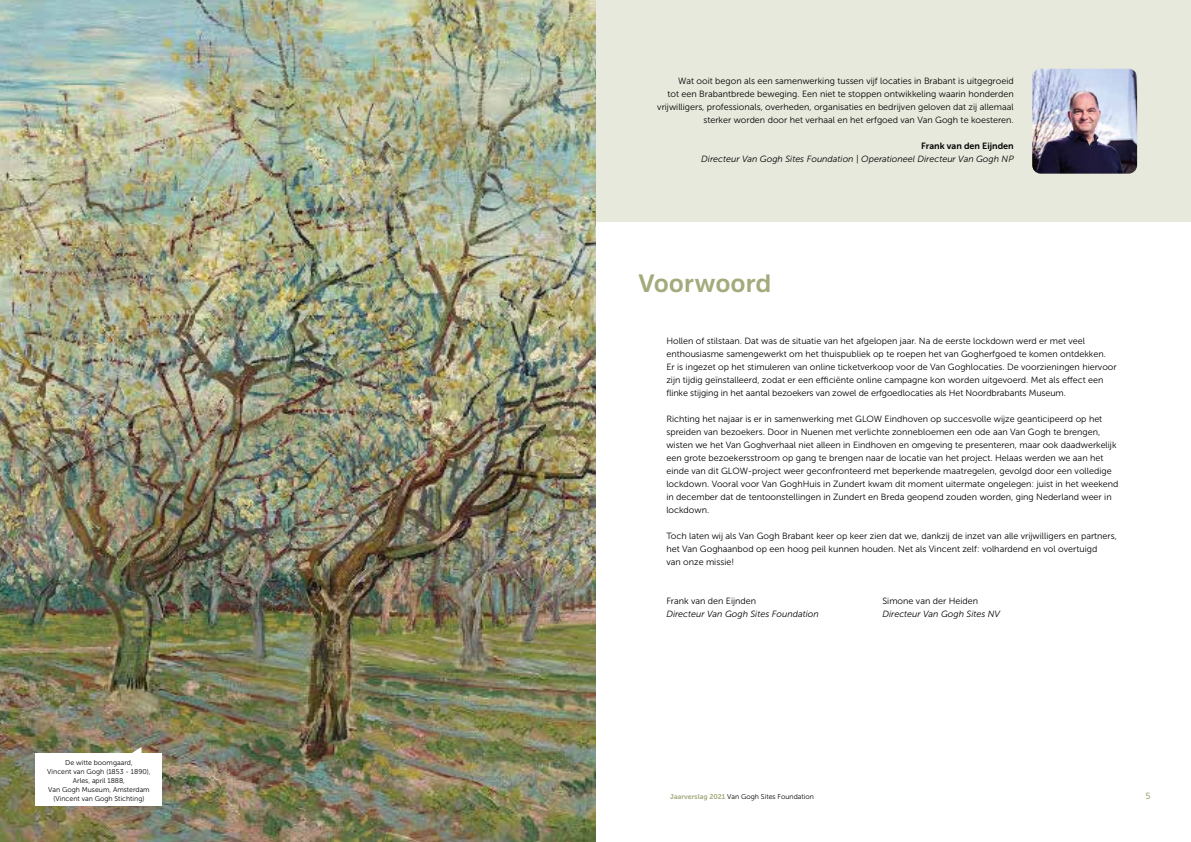
<style>
.page{position:relative;width:1191px;height:842px;background:#fff}
.page>*{position:absolute;margin:0;border:0;box-sizing:border-box;transform-origin:0 0}
.t1{font:700 25px "Amsi Pro";color:#a2ab7c}
.t2{font:9px/13px "Museo Sans 300";color:#000}
.t3{font:italic 9px "Museo Sans 300";color:#000}
.t4{font:9px "Museo Sans 700";color:#000}
.t5{font:9px "Museo Sans 500";color:#a2ab7c}
.t6{font:7px/9px "Museo Sans 300";color:#000;text-align:center}
.s1{font-family:"Museo Sans 700";color:#a2ab7c}
</style>
<div class="page">
<div style="left:595px;top:0;width:596px;height:221px;background:#e7e9dc"></div>
<img style="left:0;top:0;width:595px;height:842px">
<div style="left:36px;top:753px;width:126px;height:53px;background:#fff"></div>
<svg style="left:131px;top:747px;width:10px;height:6px"></svg>
<img style="left:1032px;top:69px;width:105px;height:105px">
<p class="t6" style="left:47px;top:758px;width:105px">De witte boomgaard,<br>Vincent van Gogh (1853 - 1890),<br>Arles, april 1888,<br>Van Gogh Museum, Amsterdam (Vincent van Gogh Stichting)</p>
<p class="t2" style="left:657px;top:74px;width:358px;text-align:right">Wat ooit begon als een samenwerking tussen vijf locaties in Brabant is uitgegroeid<br>tot een Brabantbrede beweging. Een niet te stoppen ontwikkeling waarin honderden vrijwilligers, professionals, overheden, organisaties en bedrijven geloven dat zij allemaal sterker worden door het verhaal en het erfgoed van Van Gogh te koesteren.</p>
<p class="t4" style="left:921px;top:141px;width:94px">Frank van den Eijnden</p>
<p class="t3" style="left:701px;top:154px;width:314px">Directeur Van Gogh Sites Foundation | Operationeel Directeur Van Gogh NP</p>
<h1 class="t1" style="left:638px;top:266px;width:135px">Voorwoord</h1>
<p class="t2" style="left:666px;top:334px;width:452px">Hollen of stilstaan. Dat was de situatie van het afgelopen jaar. Na de eerste lockdown werd er met veel enthousiasme samengewerkt om het thuispubliek op te roepen het van Gogherfgoed te komen ontdekken.<br>Er is ingezet op het stimuleren van online ticketverkoop voor de Van Goghlocaties. De voorzieningen hiervoor zijn tijdig geïnstalleerd, zodat er een efficiënte online campagne kon worden uitgevoerd. Met als effect een flinke stijging in het aantal bezoekers van zowel de erfgoedlocaties als Het Noordbrabants Museum.</p>
<p class="t2" style="left:666px;top:412px;width:453px">Richting het najaar is er in samenwerking met GLOW Eindhoven op succesvolle wijze geanticipeerd op het spreiden van bezoekers. Door in Nuenen met verlichte zonnebloemen een ode aan Van Gogh te brengen, wisten we het Van Goghverhaal niet alleen in Eindhoven en omgeving te presenteren, maar ook daadwerkelijk een grote bezoekersstroom op gang te brengen naar de locatie van het project. Helaas werden we aan het einde van dit GLOW-project weer geconfronteerd met beperkende maatregelen, gevolgd door een volledige lockdown. Vooral voor Van GoghHuis in Zundert kwam dit moment uitermate ongelegen: juist in het weekend in december dat de tentoonstellingen in Zundert en Breda geopend zouden worden, ging Nederland weer in lockdown.</p>
<p class="t2" style="left:666px;top:529px;width:452px">Toch laten wij als Van Gogh Brabant keer op keer zien dat we, dankzij de inzet van alle vrijwilligers en partners, het Van Goghaanbod op een hoog peil kunnen houden. Net als Vincent zelf: volhardend en vol overtuigd<br>van onze missie!</p>
<p class="t2" style="left:666px;top:594px;width:91px">Frank van den Eijnden</p>
<p class="t2" style="left:882px;top:594px;width:97px">Simone van der Heiden</p>
<p class="t3" style="left:666px;top:609px;width:154px">Directeur Van Gogh Sites Foundation</p>
<p class="t3" style="left:882px;top:609px;width:119px">Directeur Van Gogh Sites NV</p>
<p class="t6" style="left:670px;top:792px;width:145px"><span class="s1">Jaarverslag 2021</span> Van Gogh Sites Foundation</p>
<p class="t5" style="left:1145px;top:791px;width:7px">5</p>
</div>
